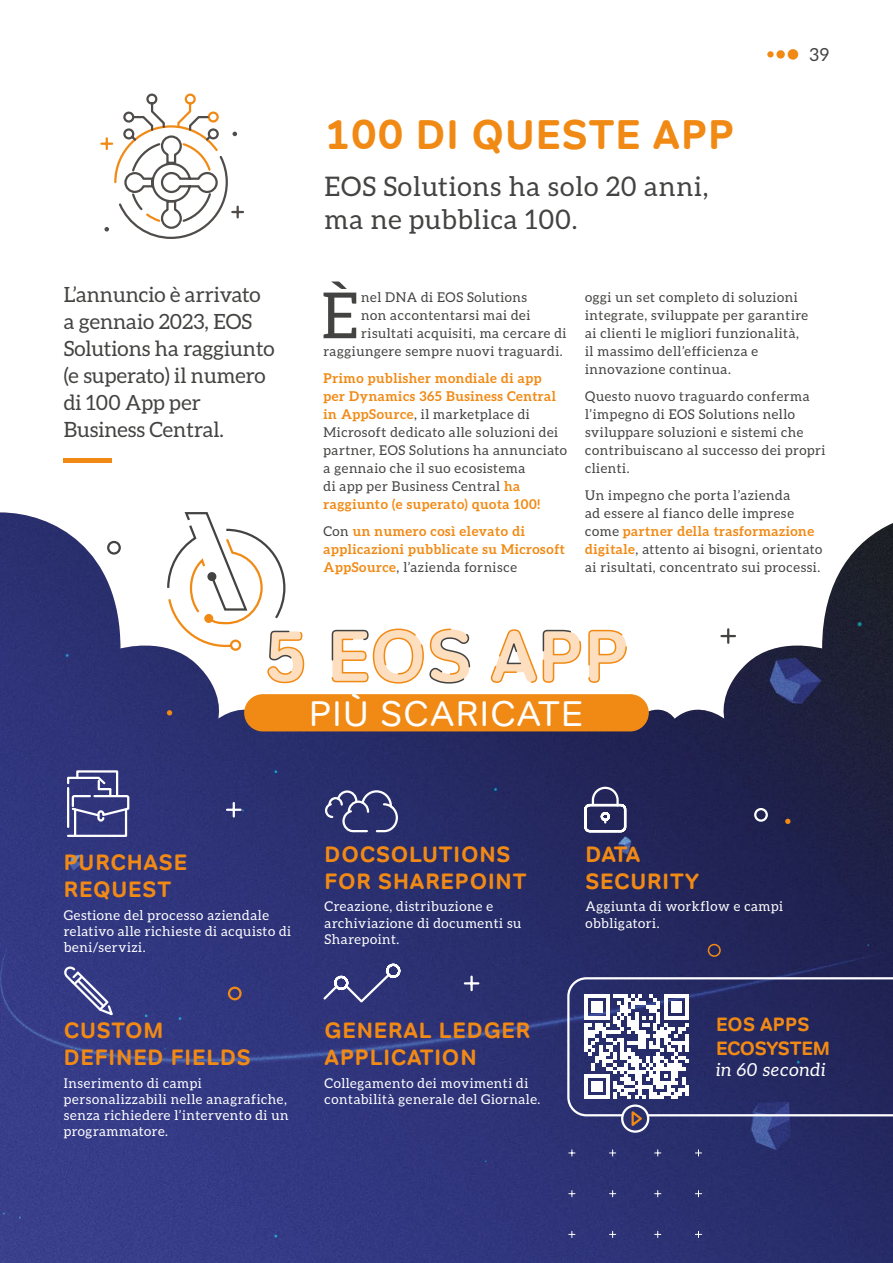
<style>
.page{position:relative;width:893px;height:1263px;background:#fff}
.page>*{position:absolute;margin:0;border:0;box-sizing:border-box;transform-origin:0 0}
.t1{font:700 73.5px "Tondo";color:#fddebe}
.t2{font:63.75px "Aleo";color:#434342}
.t3{font:700 42px "Tondo";letter-spacing:.025em;color:#f18a15}
.t4{font:36px "Tondo";letter-spacing:.04em;color:#fff}
.t5{font:27px/33px "Aleo";letter-spacing:.03em;color:#434342}
.t6{font:700 22.5px/27px "Tondo";letter-spacing:.04em;color:#f18a15}
.t7{font:21px/27px "Aleo";color:#434342}
.t8{font:700 19.5px/23.4px "Tondo";letter-spacing:-.01em;color:#f18a15}
.t9{font:italic 18px "Aleo";letter-spacing:.04em;color:#fff}
.t10{font:18px "Aleo";color:#434342}
.t11{font:13.5px/18px "Aleo";letter-spacing:.04em;color:#434342}
.t12{font:13.5px/16.2px "Aleo";letter-spacing:.04em;color:#fff}
.t13{font:700 13.5px/18px "Aleo";letter-spacing:.04em;color:#f18a15}
.s1{font-weight:700;color:#f18a15}
.s2{font-weight:400;color:#434342}
</style>
<div class="page">
<img style="left:1px;top:512px;width:892px;height:751px">
<div style="left:788px;top:49px;width:10px;height:11px;background:#f18a15;border-radius:50%"></div>
<div style="left:776px;top:50px;width:9px;height:9px;background:#f18a15;border-radius:50%"></div>
<svg style="left:767px;top:51px;width:7px;height:7px"></svg>
<div style="left:64px;top:458px;width:48px;height:5px;background:#f18a15"></div>
<svg style="left:101px;top:93px;width:142px;height:146px"></svg>
<img style="left:0;top:0;width:1px;height:1263px">
<svg style="left:66px;top:769px;width:64px;height:69px"></svg>
<hr style="left:74px;top:809px;width:2px;height:26px;background:#fff">
<svg style="left:62px;top:967px;width:53px;height:51px;background:#525796"></svg>
<svg style="left:324px;top:789px;width:75px;height:44px;background:#494e83"></svg>
<div style="left:621px;top:1104px;width:28px;height:29px;border:2px solid #fff;border-radius:50%"></div>
<svg style="left:630px;top:1117px;width:14px;height:12px"></svg>
<div style="left:244px;top:694px;width:405px;height:37px;background:#f18a15;border-radius:19px"></div>
<svg style="left:331px;top:628px;width:297px;height:56px"></svg>
<svg style="left:721px;top:629px;width:14px;height:14px"></svg>
<svg style="left:465px;top:977px;width:13px;height:13px"></svg>
<svg style="left:227px;top:803px;width:13px;height:13px"></svg>
<svg style="left:167px;top:710px;width:5px;height:5px"></svg>
<svg style="left:785px;top:819px;width:5px;height:5px"></svg>
<div style="left:107px;top:541px;width:14px;height:14px;border:2px solid #434342;border-radius:50%"></div>
<div style="left:754px;top:808px;width:14px;height:14px;border:2px solid #fff;border-radius:50%"></div>
<div style="left:228px;top:986px;width:14px;height:14px;border:2px solid #f18a15;border-radius:50%"></div>
<div style="left:708px;top:944px;width:13px;height:13px;border:2px solid #f18a15;border-radius:50%"></div>
<svg style="left:583px;top:785px;width:44px;height:48px"></svg>
<svg style="left:609px;top:1150px;width:7px;height:6px"></svg>
<svg style="left:569px;top:1150px;width:6px;height:6px"></svg>
<svg style="left:609px;top:1190px;width:7px;height:7px"></svg>
<svg style="left:569px;top:1190px;width:6px;height:7px"></svg>
<svg style="left:609px;top:1231px;width:7px;height:6px"></svg>
<svg style="left:569px;top:1231px;width:6px;height:6px"></svg>
<svg style="left:695px;top:1150px;width:7px;height:6px"></svg>
<svg style="left:655px;top:1150px;width:6px;height:6px"></svg>
<svg style="left:695px;top:1190px;width:7px;height:7px"></svg>
<svg style="left:655px;top:1190px;width:6px;height:7px"></svg>
<svg style="left:695px;top:1231px;width:7px;height:6px"></svg>
<svg style="left:655px;top:1231px;width:6px;height:6px"></svg>
<svg style="left:321px;top:962px;width:80px;height:42px;background:#454a86"></svg>
<svg style="left:166px;top:512px;width:139px;height:172px"></svg>
<div style="left:230px;top:639px;width:11px;height:12px;border:2px solid #f18a15;border-radius:50%"></div>
<svg style="left:566px;top:976px;width:327px;height:141px"></svg>
<h3 class="t7" style="left:64px;top:281px;width:212px">L’annuncio è arrivato a gennaio 2023, EOS<br>Solutions ha raggiunto (e superato) il numero di 100 App per<br>Business Central.</h3>
<h3 class="t3" style="left:325px;top:109px;width:411px">100 DI QUESTE APP</h3>
<h3 class="t5" style="left:325px;top:170px;width:385px">EOS Solutions ha solo 20 anni, ma ne pubblica 100.</h3>
<h3 class="t10" style="left:809px;top:44px;width:21px">39</h3>
<h2 class="t2" style="left:321px;top:280px;width:39px">È</h2>
<p class="t11" style="left:361px;top:288px;width:167px">nel DNA di EOS Solutions</p>
<p class="t11" style="left:361px;top:306px;width:171px">non accontentarsi mai dei</p>
<p class="t11" style="left:361px;top:324px;width:207px">risultati acquisiti, ma cercare di</p>
<p class="t11" style="left:324px;top:342px;width:241px">raggiungere sempre nuovi traguardi.</p>
<p class="t11" style="left:324px;top:369px;width:245px"><span class="s1">Primo publisher mondiale di app<br>per Dynamics 365 Business Central in AppSource</span>, il marketplace di Microsoft dedicato alle soluzioni dei partner, EOS Solutions ha annunciato a gennaio che il suo ecosistema<br>di app per Business Central <span class="s1">ha raggiunto (e superato) quota 100!</span></p>
<p class="t13" style="left:324px;top:522px;width:243px"><span class="s2">Con</span> un numero così elevato di applicazioni pubblicate su Microsoft<br>AppSource<span class="s2">, l’azienda fornisce</span></p>
<p class="t11" style="left:585px;top:288px;width:225px">oggi un set completo di soluzioni integrate, sviluppate per garantire ai clienti le migliori funzionalità, il massimo dell’efficienza e innovazione continua.</p>
<p class="t11" style="left:585px;top:387px;width:242px">Questo nuovo traguardo conferma l’impegno di EOS Solutions nello sviluppare soluzioni e sistemi che contribuiscano al successo dei propri clienti.</p>
<p class="t11" style="left:585px;top:486px;width:239px">Un impegno che porta l’azienda<br>ad essere al fianco delle imprese come <span class="s1">partner della trasformazione digitale</span>, attento ai bisogni, orientato ai risultati, concentrato sui processi.</p>
<h1 class="t1" style="left:264px;top:611px;width:367px">5 EOS APP</h1>
<h3 class="t4" style="left:309px;top:691px;width:275px">PIÙ SCARICATE</h3>
<h3 class="t6" style="left:64px;top:849px;width:125px">PURCHASE<br>REQUEST</h3>
<p class="t12" style="left:64px;top:906px;width:229px">Gestione del processo aziendale relativo alle richieste di acquisto di beni/servizi.</p>
<h3 class="t6" style="left:64px;top:1017px;width:188px">CUSTOM<br>DEFINED FIELDS</h3>
<p class="t12" style="left:64px;top:1074px;width:226px">Inserimento di campi personalizzabili nelle anagrafiche, senza richiedere l’intervento di un programmatore.</p>
<h3 class="t6" style="left:325px;top:841px;width:204px">DOCSOLUTIONS<br>FOR SHAREPOINT</h3>
<p class="t12" style="left:325px;top:898px;width:198px">Creazione, distribuzione e archiviazione di documenti su<br>Sharepoint.</p>
<h3 class="t6" style="left:325px;top:1017px;width:207px">GENERAL LEDGER<br>APPLICATION</h3>
<p class="t12" style="left:325px;top:1074px;width:217px">Collegamento dei movimenti di contabilità generale del Giornale.</p>
<h3 class="t6" style="left:585px;top:841px;width:115px">DATA<br>SECURITY</h3>
<p class="t12" style="left:585px;top:898px;width:199px">Aggiunta di workflow e campi obbligatori.</p>
<h3 class="t8" style="left:716px;top:1013px;width:116px">EOS APPS<br>ECOSYSTEM</h3>
<h3 class="t9" style="left:716px;top:1060px;width:111px">in 60 secondi</h3>
</div>
